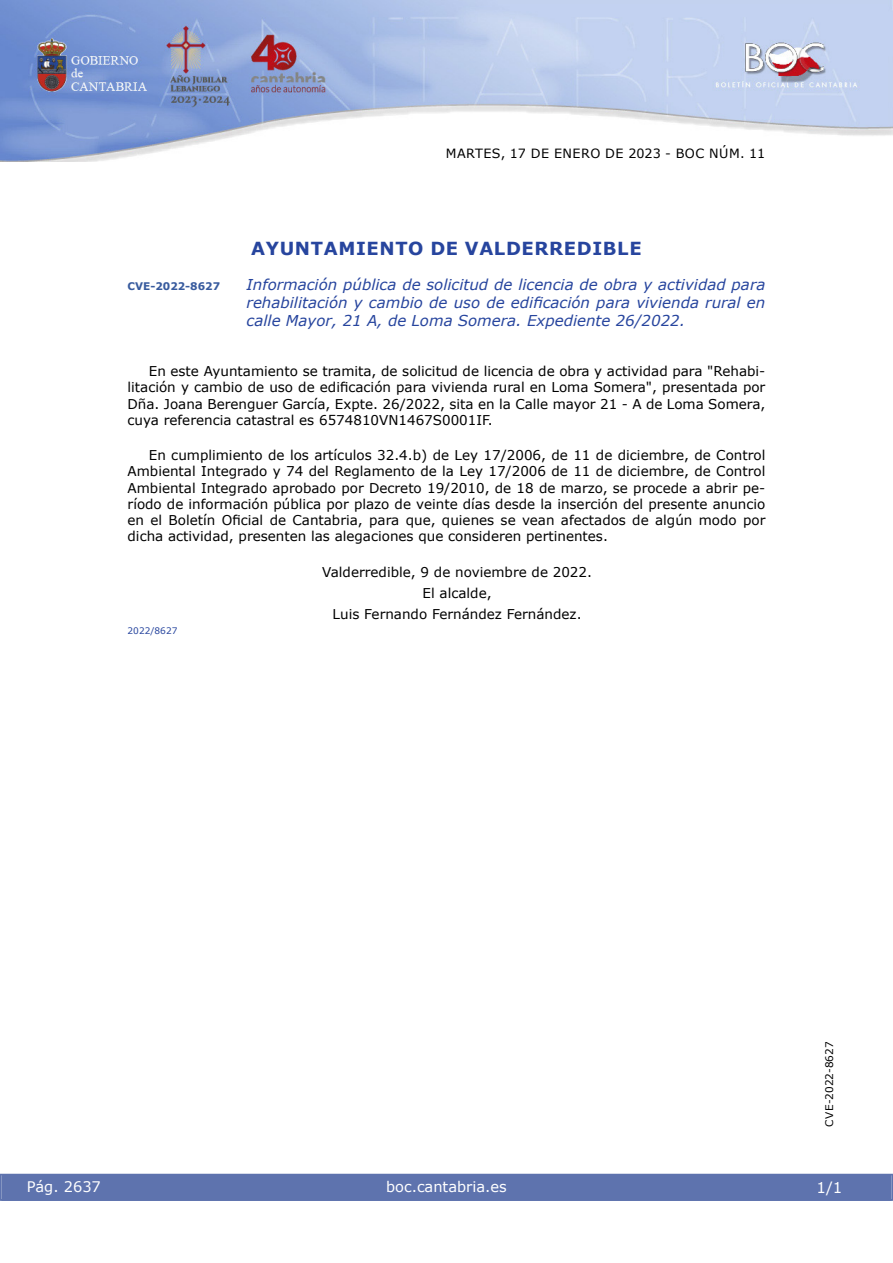
<style>
.page{position:relative;width:893px;height:1263px;background:#fff}
.page>*{position:absolute;margin:0;border:0;box-sizing:border-box;transform-origin:0 0}
.emisor_text{font:700 18px "Verdana";letter-spacing:.035em;color:#27459e}
.Titulo_text{font:15px/18px "Verdana Italic 2";color:#27459e;text-align:justify}
.t1{font:15px "Verdana 2";color:#fff}
.t2{font:14.55px "Verdana 2";color:#fff}
.inicio_de_parrafo{font:13.5px/16.2px "Verdana";color:#000;text-align:justify}
.center{font:13.5px "Verdana";color:#000}
.center-2{font:13.5px "Verdana 2";color:#000}
.t3{font:12.75px "Verdana 2";letter-spacing:.035em;color:#000}
.t4{font:10.5px "Verdana 2";color:#000}
.Titulo_text-2{font:700 10.5px "Verdana";color:#385b9e}
.numero_exp{font:9px "Verdana 2";color:#27459e}
.s1{font-family:"Verdana";font-style:italic}
.s2{font-family:"Verdana 2"}
</style>
<div class="page">
<img style="left:0;top:0;width:893px;height:161px">
<div style="left:1px;top:1174px;width:890px;height:27px;background:#5e73ae"></div>
<p class="t3" style="left:446px;top:144px;width:321px">MARTES, 17 DE ENERO DE 2023 - BOC NÚM. 11</p>
<h4 class="emisor_text" style="left:251px;top:236px;width:392px">AYUNTAMIENTO DE VALDERREDIBLE</h4>
<p class="Titulo_text-2" style="left:128px;top:279px;width:94px">CVE-2022-8627</p>
<p class="Titulo_text" style="left:247px;top:275px;width:520px">Información pública de solicitud de licencia de obra y actividad para <span class="s1">rehabilitación y cambio de uso de edificación para vivienda rural en </span>calle Mayor, 21 A, de Loma Somera. Expediente 26/2022.</p>
<p class="inicio_de_parrafo" style="left:128px;top:363px;width:639px;text-indent:21px"><span class="s2">En este Ayuntamiento se tramita, de solicitud de licencia de obra y actividad para "Rehabi&shy;</span>litación y cambio de uso de edificación para vivienda rural en Loma Somera", presentada por Dña. Joana Berenguer García, Expte. 26/2022, sita en la Calle mayor 21 - A de Loma Somera, cuya referencia catastral es 6574810VN1467S0001IF.</p>
<p class="inicio_de_parrafo" style="left:128px;top:447px;width:639px;text-indent:21px">En cumplimiento de los artículos 32.4.b) de Ley 17/2006, de 11 de diciembre, de Control Ambiental Integrado y 74 del Reglamento de la Ley 17/2006 de 11 de diciembre, de Control Ambiental Integrado aprobado por Decreto 19/2010, de 18 de marzo, se procede a abrir pe&shy;ríodo de información pública por plazo de veinte días desde la inserción del presente anuncio en el Boletín Oficial de Cantabria, para que, quienes se vean afectados de algún modo por dicha actividad, presenten las alegaciones que consideren pertinentes.</p>
<p class="center" style="left:322px;top:562px;width:271px">Valderredible, 9 de noviembre de 2022.</p>
<p class="center-2" style="left:423px;top:583px;width:71px">El alcalde,</p>
<p class="center" style="left:333px;top:604px;width:250px">Luis Fernando Fernández Fernández.</p>
<p class="numero_exp" style="left:128px;top:625px;width:51px">2022/8627</p>
<p class="t2" style="left:27px;top:1177px;width:76px">Pág. 2637</p>
<p class="t2" style="left:386px;top:1177px;width:122px">boc.cantabria.es</p>
<p class="t4" style="left:822px;top:1126px;width:87px;rotate:-90deg">CVE-2022-8627</p>
<p class="t1" style="left:816px;top:1177px;width:27px">1/1</p>
</div>
